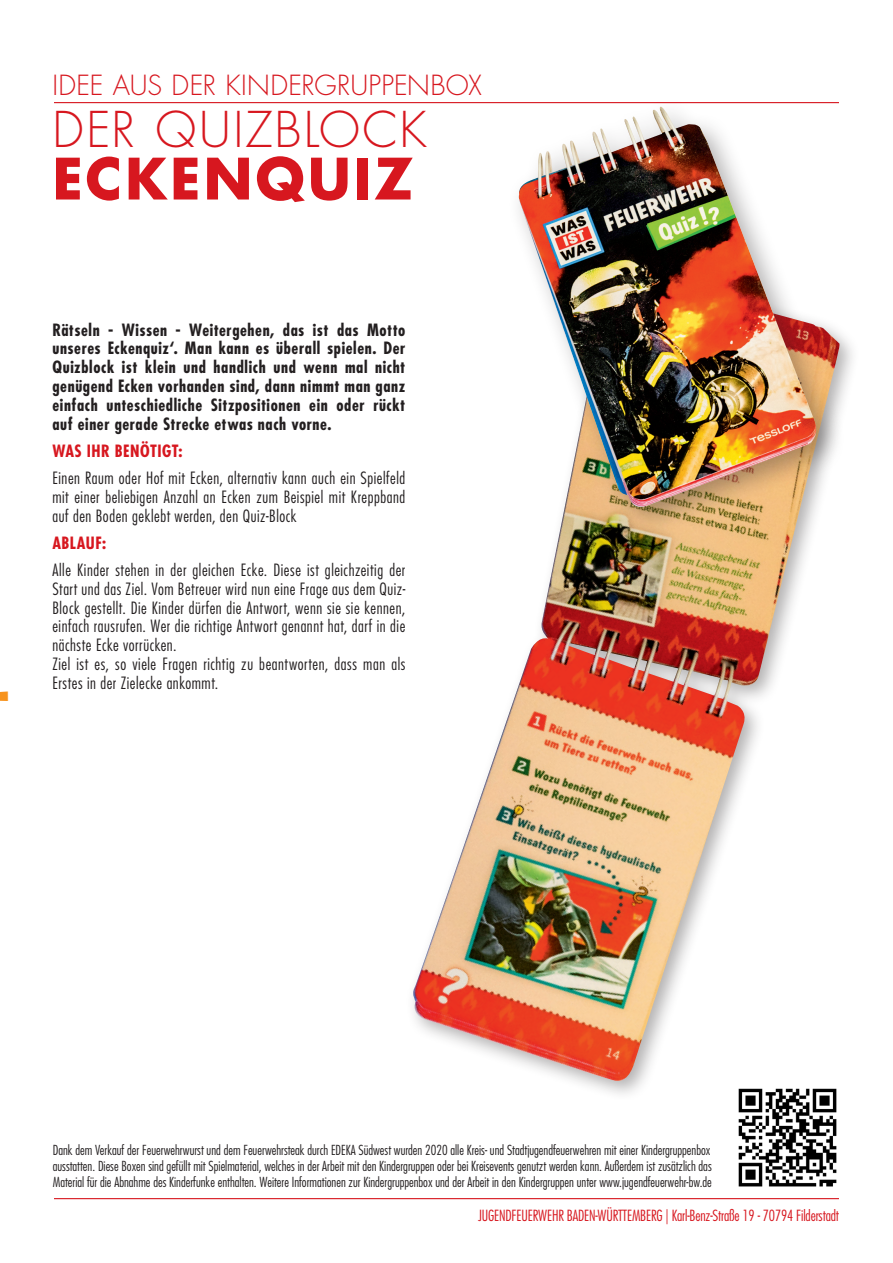
<style>
.page{position:relative;width:893px;height:1263px;background:#fff}
.page>*{position:absolute;margin:0;border:0;box-sizing:border-box;transform-origin:0 0}
.t1{font:56.85px "Luckiest Guy";color:#f7931d;scale:.75 1}
.t2{font:700 55.5px "Futura Std";letter-spacing:.055em;color:#d7171f}
.t3{font:300 48px "Futura Std";letter-spacing:.045em;color:#d7171f}
.t4{font:300 27px "Futura Std";color:#d7171f}
.HD_-_Fließtext{font:300 condensed 16.5px/18.8px "Futura Std";letter-spacing:.03em;color:#231f20;text-align:justify}
.HD_-_Einleitung{font:700 condensed 16.5px/18.8px "Futura Std";letter-spacing:.035em;color:#231f20;text-align:justify}
.HD_-_Fließtext_rot{font:700 condensed 16.5px "Futura Std";letter-spacing:.025em;color:#d7171f}
.t5{font:300 condensed 15px "Futura Std";letter-spacing:-.01em;color:#d7171f}
.t6{font:300 condensed 13.5px/16.2px "Futura Std";color:#231f20;text-align:justify}
</style>
<div class="page">
<hr style="left:54px;top:102px;width:785px;height:1px;background:#d7171f">
<img style="left:413px;top:536px;width:396px;height:548px">
<div style="left:507px;top:97px;width:339px;height:439px;background:#231f20;opacity:.35"></div>
<img style="left:517px;top:107px;width:303px;height:403px">
<hr style="left:54px;top:1198px;width:785px;height:1px;background:#d7171f">
<img style="left:738px;top:1088px;width:99px;height:99px">
<p class="t4" style="left:52px;top:68px;width:431px">IDEE AUS DER KINDERGRUPPENBOX</p>
<p class="t3" style="left:52px;top:100px;width:376px">DER QUIZBLOCK</p>
<p class="t2" style="left:52px;top:142px;width:362px">ECKENQUIZ</p>
<p class="t1" style="left:-6px;top:659px;width:23px">-</p>
<p class="HD_-_Einleitung" style="left:52px;top:320px;width:354px">Rätseln - Wissen - Weitergehen, das ist das Motto unseres Eckenquiz‘. Man kann es überall spielen. Der Quizblock ist klein und handlich und wenn mal nicht genügend Ecken vorhanden sind, dann nimmt man ganz einfach unteschiedliche Sitzpositionen ein oder rückt auf einer gerade Strecke etwas nach vorne.</p>
<p class="HD_-_Fließtext_rot" style="left:52px;top:440px;width:132px">WAS IHR BENÖTIGT:</p>
<p class="HD_-_Fließtext" style="left:52px;top:468px;width:354px">Einen Raum oder Hof mit Ecken, alternativ kann auch ein Spielfeld mit einer beliebigen Anzahl an Ecken zum Beispiel mit Kreppband auf den Boden geklebt werden, den Quiz-Block</p>
<p class="HD_-_Fließtext_rot" style="left:52px;top:532px;width:55px">ABLAUF:</p>
<p class="HD_-_Fließtext" style="left:52px;top:560px;width:354px">Alle Kinder stehen in der gleichen Ecke. Diese ist gleichzeitig der Start und das Ziel. Vom Betreuer wird nun eine Frage aus dem Quiz-Block gestellt. Die Kinder dürfen die Antwort, wenn sie sie kennen, einfach rausrufen. Wer die richtige Antwort genannt hat, darf in die nächste Ecke vorrücken.</p>
<p class="HD_-_Fließtext" style="left:52px;top:654px;width:354px">Ziel ist es, so viele Fragen richtig zu beantworten, dass man als<br>Erstes in der Zielecke ankommt.</p>
<p class="t6" style="left:53px;top:1142px;width:661px">Dank dem Verkauf der Feuerwehrwurst und dem Feuerwehrsteak durch EDEKA Südwest wurden 2020 alle Kreis- und Stadtjugendfeuerwehren mit einer Kindergruppenbox ausstatten. Diese Boxen sind gefüllt mit Spielmaterial, welches in der Arbeit mit den Kindergruppen oder bei Kreisevents genutzt werden kann. Außerdem ist zusätzlich das Material für die Abnahme des Kinderfunke enthalten. Weitere Informationen zur Kindergruppenbox und der Arbeit in den Kindergruppen unter www.jugendfeuerwehr-bw.de</p>
<p class="t5" style="left:478px;top:1207px;width:362px">JUGENDFEUERWEHR BADEN-WÜRTTEMBERG | Karl-Benz-Straße 19 - 70794 Filderstadt</p>
</div>
